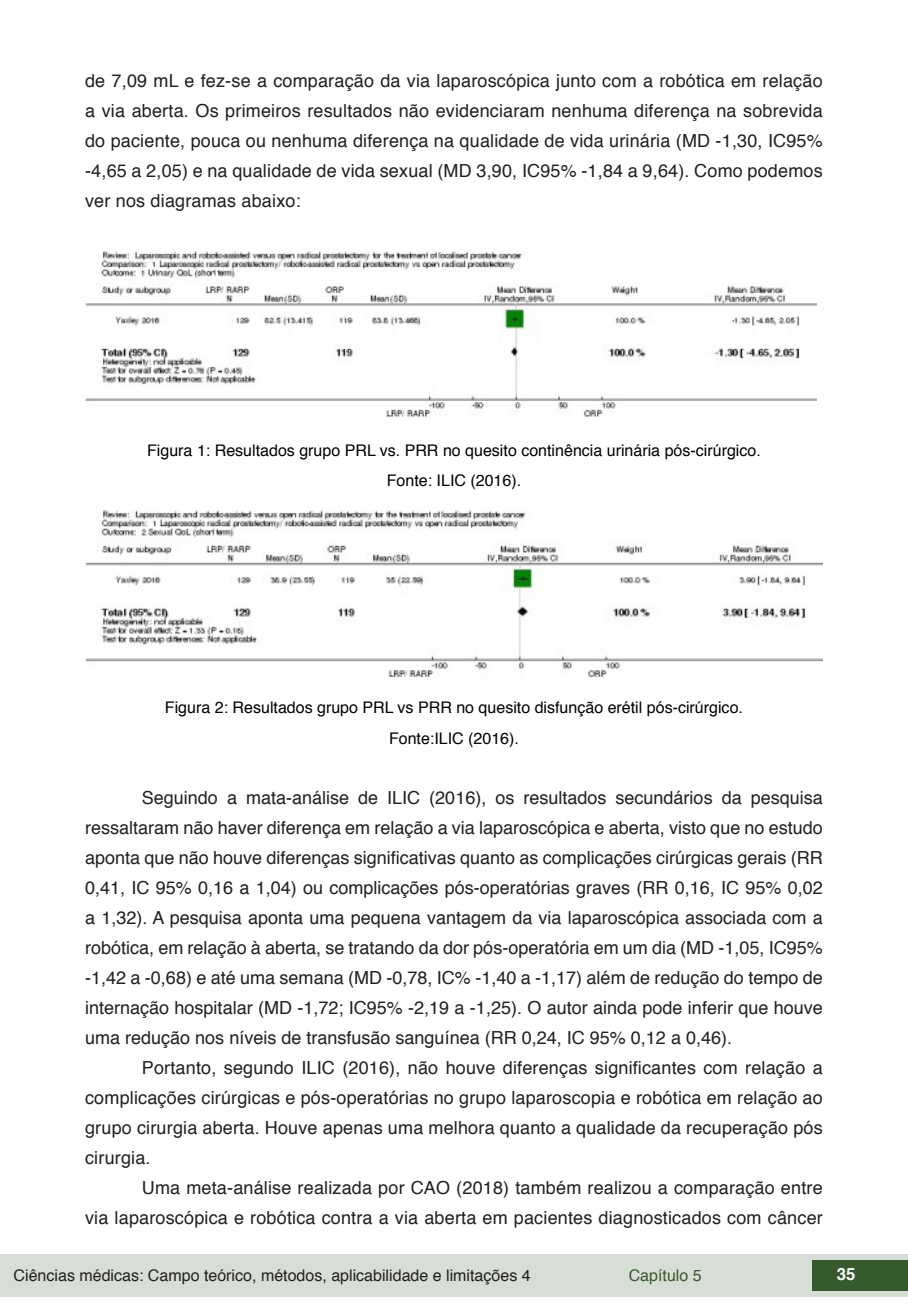
<style>
.page{position:relative;width:908px;height:1304px;background:#fff}
.page>*{position:absolute;margin:0;border:0;box-sizing:border-box;transform-origin:0 0}
.txt{font:18px/30px "Helvetica";letter-spacing:.01em;color:#231f20;text-align:justify}
.t1{font:700 16.8px "Helvetica";color:#fff}
.imagens_graf_tab{font:16px "Helvetica";color:#000}
.t2{font:16px "Helvetica";color:#231f20}
.t3{font:16px "Helvetica";color:#36592e}
</style>
<div class="page">
<div style="left:0;top:1254px;width:906px;height:43px;background:#d7ded5"></div>
<div style="left:812px;top:1261px;width:95px;height:30px;background:#36592e"></div>
<img style="left:85px;top:251px;width:731px;height:166px">
<img style="left:85px;top:510px;width:737px;height:167px">
<p class="txt" style="left:85px;top:66px;width:738px">de 7,09 mL e fez-se a comparação da via laparoscópica junto com a robótica em relação a via aberta. Os primeiros resultados não evidenciaram nenhuma diferença na sobrevida do paciente, pouca ou nenhuma diferença na qualidade de vida urinária (MD ‐1,30, IC95% ‐4,65 a 2,05) e na qualidade de vida sexual (MD 3,90, IC95% ‐1,84 a 9,64). Como podemos ver nos diagramas abaixo:</p>
<p class="imagens_graf_tab" style="left:147px;top:438px;width:615px">Figura 1: Resultados grupo PRL vs. PRR no quesito continência urinária pós-cirúrgico.</p>
<p class="imagens_graf_tab" style="left:386px;top:468px;width:136px">Fonte: ILIC (2016).</p>
<p class="imagens_graf_tab" style="left:165px;top:695px;width:579px">Figura 2: Resultados grupo PRL vs PRR no quesito disfunção erétil pós-cirúrgico.</p>
<p class="imagens_graf_tab" style="left:389px;top:726px;width:131px">Fonte:ILIC (2016).</p>
<p class="txt" style="left:85px;top:783px;width:739px;text-indent:57px">Seguindo a mata-análise de ILIC (2016), os resultados secundários da pesquisa ressaltaram não haver diferença em relação a via laparoscópica e aberta, visto que no estudo aponta que não houve diferenças significativas quanto as complicações cirúrgicas gerais (RR 0,41, IC 95% 0,16 a 1,04) ou complicações pós-operatórias graves (RR 0,16, IC 95% 0,02 a 1,32). A pesquisa aponta uma pequena vantagem da via laparoscópica associada com a robótica, em relação à aberta, se tratando da dor pós-operatória em um dia (MD ‐1,05, IC95% ‐1,42 a ‐0,68) e até uma semana (MD ‐0,78, IC% -1,40 a -1,17) além de redução do tempo de internação hospitalar (MD ‐1,72; IC95% ‐2,19 a ‐1,25). O autor ainda pode inferir que houve uma redução nos níveis de transfusão sanguínea (RR 0,24, IC 95% 0,12 a 0,46).</p>
<p class="txt" style="left:85px;top:1053px;width:738px;text-indent:57px">Portanto, segundo ILIC (2016), não houve diferenças significantes com relação a complicações cirúrgicas e pós-operatórias no grupo laparoscopia e robótica em relação ao grupo cirurgia aberta. Houve apenas uma melhora quanto a qualidade da recuperação pós cirurgia.</p>
<p class="txt" style="left:85px;top:1173px;width:738px;text-align:right">Uma meta-análise realizada por CAO (2018) também realizou a comparação entre<br>via laparoscópica e robótica contra a via aberta em pacientes diagnosticados com câncer</p>
<p class="t2" style="left:14px;top:1263px;width:518px">Ciências médicas: Campo teórico, métodos, aplicabilidade e limitações 4</p>
<p class="t3" style="left:628px;top:1263px;width:74px">Capítulo 5</p>
<p class="t1" style="left:836px;top:1261px;width:20px">35</p>
</div>
